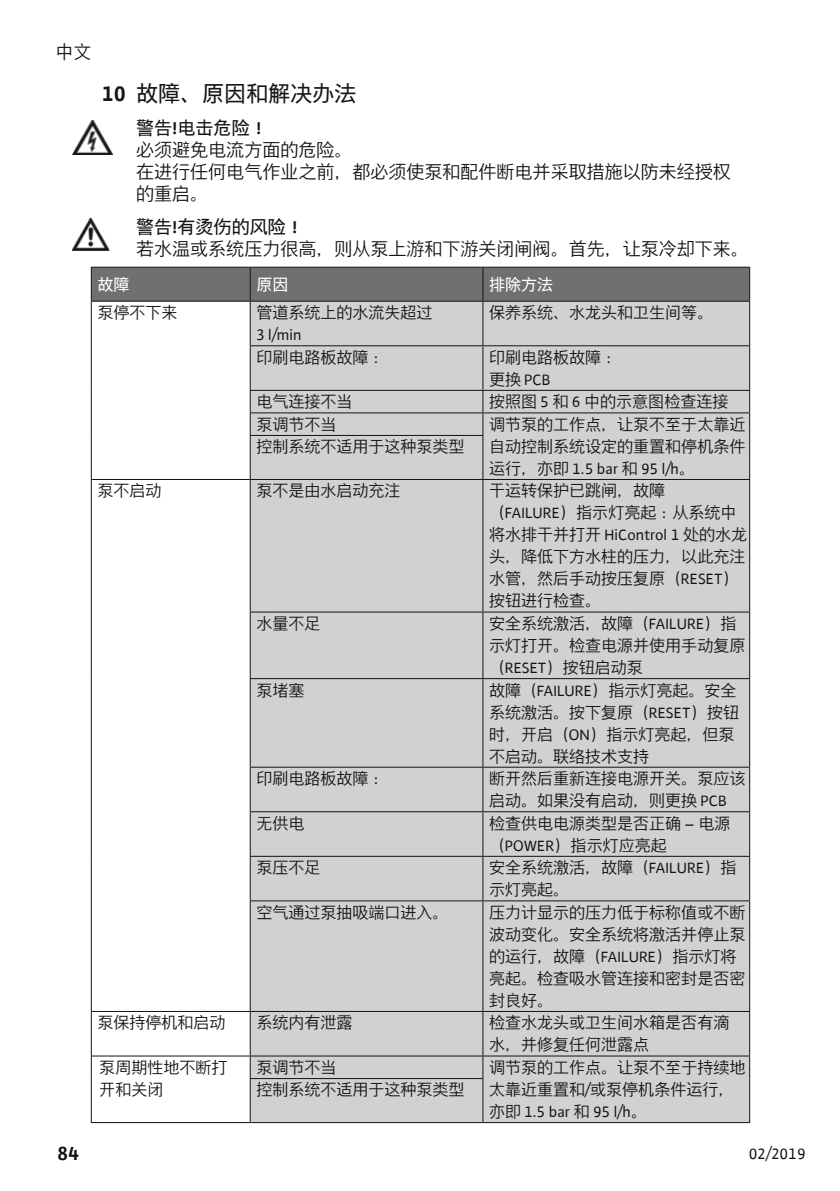
<style>
.page{position:relative;width:840px;height:1191px;background:#fff}
.page>*{position:absolute;margin:0;border:0;box-sizing:border-box;transform-origin:0 0}
.t1{font:700 22px "WILO Plus Global";color:#181818}
.t2{font:700 20px "WILO Plus Global";color:#131313}
.t3{font:18px/22px "WILO Plus Global";color:#131313}
.t4{font:700 18px "WILO Plus Global";color:#131313}
.t5{font:16px/22px "WILO Plus Global";color:#131313}
.t6{font:700 16px "WILO Plus Global";color:#fff}
</style>
<div class="page">
<div style="left:92px;top:268px;width:656px;height:33px;background:#707070"></div>
<div style="left:250px;top:302px;width:498px;height:820px;background:#d1d1d1"></div>
<hr style="left:91px;top:267px;width:159px;height:1px;background:#131313">
<hr style="left:91px;top:268px;width:1px;height:33px;background:#131313">
<hr style="left:250px;top:267px;width:232px;height:1px;background:#131313">
<hr style="left:249px;top:268px;width:1px;height:33px;background:#131313">
<hr style="left:482px;top:267px;width:267px;height:1px;background:#131313">
<hr style="left:482px;top:268px;width:1px;height:33px;background:#131313">
<hr style="left:748px;top:268px;width:1px;height:33px;background:#131313">
<hr style="left:91px;top:301px;width:159px;height:1px;background:#131313">
<hr style="left:91px;top:302px;width:1px;height:44px;background:#131313">
<hr style="left:250px;top:301px;width:232px;height:1px;background:#131313">
<hr style="left:249px;top:302px;width:1px;height:43px;background:#131313">
<hr style="left:482px;top:301px;width:267px;height:1px;background:#131313">
<hr style="left:482px;top:302px;width:1px;height:43px;background:#131313">
<hr style="left:748px;top:302px;width:1px;height:43px;background:#131313">
<hr style="left:91px;top:346px;width:1px;height:44px;background:#131313">
<hr style="left:249px;top:345px;width:233px;height:1px;background:#131313">
<hr style="left:249px;top:346px;width:1px;height:44px;background:#131313">
<hr style="left:482px;top:345px;width:267px;height:1px;background:#131313">
<hr style="left:482px;top:346px;width:1px;height:44px;background:#131313">
<hr style="left:748px;top:346px;width:1px;height:44px;background:#131313">
<hr style="left:249px;top:390px;width:233px;height:1px;background:#131313">
<hr style="left:482px;top:390px;width:267px;height:1px;background:#131313">
<svg style="left:91px;top:390px;width:1px;height:45px"></svg>
<hr style="left:249px;top:412px;width:233px;height:1px;background:#131313">
<svg style="left:249px;top:391px;width:1px;height:44px"></svg>
<hr style="left:482px;top:412px;width:267px;height:1px;background:#131313">
<svg style="left:482px;top:391px;width:1px;height:44px"></svg>
<svg style="left:748px;top:391px;width:1px;height:44px"></svg>
<hr style="left:91px;top:435px;width:1px;height:44px;background:#131313">
<hr style="left:249px;top:435px;width:234px;height:1px;background:#131313">
<hr style="left:249px;top:436px;width:1px;height:43px;background:#131313">
<hr style="left:482px;top:436px;width:1px;height:43px;background:#131313">
<hr style="left:748px;top:435px;width:1px;height:44px;background:#131313">
<hr style="left:91px;top:479px;width:159px;height:1px;background:#131313">
<hr style="left:91px;top:480px;width:1px;height:132px;background:#131313">
<hr style="left:250px;top:479px;width:232px;height:1px;background:#131313">
<hr style="left:249px;top:480px;width:1px;height:131px;background:#131313">
<hr style="left:482px;top:479px;width:267px;height:1px;background:#131313">
<hr style="left:482px;top:480px;width:1px;height:131px;background:#131313">
<hr style="left:748px;top:480px;width:1px;height:131px;background:#131313">
<hr style="left:91px;top:612px;width:1px;height:66px;background:#131313">
<hr style="left:249px;top:611px;width:233px;height:1px;background:#131313">
<hr style="left:249px;top:612px;width:1px;height:66px;background:#131313">
<hr style="left:482px;top:611px;width:267px;height:1px;background:#131313">
<hr style="left:482px;top:612px;width:1px;height:66px;background:#131313">
<hr style="left:748px;top:612px;width:1px;height:66px;background:#131313">
<hr style="left:91px;top:678px;width:1px;height:89px;background:#131313">
<hr style="left:249px;top:678px;width:233px;height:1px;background:#131313">
<hr style="left:249px;top:679px;width:1px;height:87px;background:#131313">
<hr style="left:482px;top:678px;width:267px;height:1px;background:#131313">
<hr style="left:482px;top:679px;width:1px;height:87px;background:#131313">
<hr style="left:748px;top:679px;width:1px;height:87px;background:#131313">
<hr style="left:91px;top:767px;width:1px;height:44px;background:#131313">
<hr style="left:249px;top:766px;width:233px;height:1px;background:#131313">
<hr style="left:249px;top:767px;width:1px;height:44px;background:#131313">
<hr style="left:482px;top:766px;width:267px;height:1px;background:#131313">
<hr style="left:482px;top:767px;width:1px;height:44px;background:#131313">
<hr style="left:748px;top:767px;width:1px;height:44px;background:#131313">
<hr style="left:91px;top:811px;width:1px;height:45px;background:#131313">
<hr style="left:249px;top:811px;width:233px;height:1px;background:#131313">
<hr style="left:249px;top:812px;width:1px;height:44px;background:#131313">
<hr style="left:482px;top:811px;width:267px;height:1px;background:#131313">
<hr style="left:482px;top:812px;width:1px;height:44px;background:#131313">
<hr style="left:748px;top:812px;width:1px;height:44px;background:#131313">
<hr style="left:91px;top:856px;width:1px;height:45px;background:#131313">
<hr style="left:249px;top:856px;width:233px;height:1px;background:#131313">
<hr style="left:249px;top:857px;width:1px;height:43px;background:#131313">
<hr style="left:482px;top:856px;width:267px;height:1px;background:#131313">
<hr style="left:482px;top:857px;width:1px;height:43px;background:#131313">
<hr style="left:748px;top:857px;width:1px;height:43px;background:#131313">
<hr style="left:91px;top:901px;width:1px;height:110px;background:#131313">
<hr style="left:249px;top:900px;width:233px;height:1px;background:#131313">
<hr style="left:249px;top:901px;width:1px;height:110px;background:#131313">
<hr style="left:482px;top:900px;width:267px;height:1px;background:#131313">
<hr style="left:482px;top:901px;width:1px;height:110px;background:#131313">
<hr style="left:748px;top:901px;width:1px;height:110px;background:#131313">
<hr style="left:91px;top:1011px;width:159px;height:1px;background:#131313">
<hr style="left:91px;top:1012px;width:1px;height:43px;background:#131313">
<hr style="left:250px;top:1011px;width:232px;height:1px;background:#131313">
<hr style="left:249px;top:1012px;width:1px;height:43px;background:#131313">
<hr style="left:482px;top:1011px;width:267px;height:1px;background:#131313">
<hr style="left:482px;top:1012px;width:1px;height:43px;background:#131313">
<hr style="left:748px;top:1012px;width:1px;height:43px;background:#131313">
<hr style="left:91px;top:1055px;width:159px;height:1px;background:#131313">
<svg style="left:91px;top:1056px;width:1px;height:22px"></svg>
<hr style="left:250px;top:1055px;width:232px;height:1px;background:#131313">
<svg style="left:249px;top:1056px;width:1px;height:22px"></svg>
<hr style="left:482px;top:1055px;width:267px;height:1px;background:#131313">
<svg style="left:482px;top:1056px;width:1px;height:22px"></svg>
<svg style="left:748px;top:1056px;width:1px;height:22px"></svg>
<hr style="left:91px;top:1078px;width:1px;height:44px;background:#131313">
<hr style="left:249px;top:1078px;width:234px;height:1px;background:#131313">
<hr style="left:249px;top:1079px;width:1px;height:43px;background:#131313">
<hr style="left:482px;top:1079px;width:1px;height:43px;background:#131313">
<hr style="left:748px;top:1078px;width:1px;height:44px;background:#131313">
<hr style="left:91px;top:1122px;width:159px;height:1px;background:#131313">
<hr style="left:250px;top:1122px;width:232px;height:1px;background:#131313">
<hr style="left:482px;top:1122px;width:267px;height:1px;background:#131313">
<img style="left:72px;top:120px;width:40px;height:35px">
<img style="left:73px;top:218px;width:37px;height:32px">
<p class="t3" style="left:55px;top:41px;width:37px">中文</p>
<h1 class="t1" style="left:102px;top:80px;width:256px">10 故障、原因和解决办法</h1>
<p class="t4" style="left:136px;top:117px;width:133px">警告!电击危险！</p>
<p class="t3" style="left:136px;top:139px;width:596px">必须避免电流方面的危险。<br>在进行任何电气作业之前，都必须使泵和配件断电并采取措施以防未经授权的重启。</p>
<p class="t4" style="left:136px;top:217px;width:169px">警告!有烫伤的风险！</p>
<p class="t3" style="left:136px;top:238px;width:614px">若水温或系统压力很高，则从泵上游和下游关闭闸阀。首先，让泵冷却下来。</p>
<p class="t6" style="left:97px;top:275px;width:33px">故障</p>
<p class="t6" style="left:256px;top:275px;width:33px">原因</p>
<p class="t6" style="left:489px;top:275px;width:65px">排除方法</p>
<p class="t5" style="left:97px;top:301px;width:81px">泵停不下来</p>
<p class="t5" style="left:256px;top:301px;width:177px">管道系统上的水流失超过<br>3 l/min</p>
<p class="t5" style="left:489px;top:301px;width:225px">保养系统、水龙头和卫生间等。</p>
<p class="t5" style="left:256px;top:346px;width:129px">印刷电路板故障：</p>
<p class="t5" style="left:489px;top:346px;width:129px">印刷电路板故障：更换 PCB</p>
<p class="t5" style="left:256px;top:391px;width:97px">电气连接不当</p>
<p class="t5" style="left:489px;top:391px;width:241px">按照图 5 和 6 中的示意图检查连接</p>
<p class="t5" style="left:256px;top:413px;width:81px">泵调节不当</p>
<p class="t5" style="left:489px;top:413px;width:257px;text-align:justify">调节泵的工作点，让泵不至于太靠近自动控制系统设定的重置和停机条件运行，亦即 1.5 bar 和 95 l/h。</p>
<p class="t5" style="left:256px;top:436px;width:209px">控制系统不适用于这种泵类型</p>
<p class="t5" style="left:97px;top:480px;width:65px">泵不启动</p>
<p class="t5" style="left:256px;top:480px;width:145px">泵不是由水启动充注</p>
<p class="t5" style="left:489px;top:480px;width:259px">干运转保护已跳闸，故障<br>（FAILURE）指示灯亮起：从系统中将水排干并打开 HiControl 1 处的水龙头，降低下方水柱的压力，以此充注水管，然后手动按压复原（RESET）按钮进行检查。</p>
<p class="t5" style="left:256px;top:612px;width:65px">水量不足</p>
<p class="t5" style="left:489px;top:612px;width:257px">安全系统激活，故障（FAILURE）指示灯打开。检查电源并使用手动复原（RESET）按钮启动泵</p>
<p class="t5" style="left:256px;top:679px;width:49px">泵堵塞</p>
<p class="t5" style="left:489px;top:679px;width:251px">故障（FAILURE）指示灯亮起。安全系统激活。按下复原（RESET）按钮时，开启（ON）指示灯亮起，但泵不启动。联络技术支持</p>
<p class="t5" style="left:256px;top:767px;width:129px">印刷电路板故障：</p>
<p class="t5" style="left:489px;top:767px;width:257px">断开然后重新连接电源开关。泵应该启动。如果没有启动，则更换 PCB</p>
<p class="t5" style="left:256px;top:812px;width:49px">无供电</p>
<p class="t5" style="left:489px;top:812px;width:243px">检查供电电源类型是否正确 – 电源（POWER）指示灯应亮起</p>
<p class="t5" style="left:256px;top:856px;width:65px">泵压不足</p>
<p class="t5" style="left:489px;top:856px;width:249px">安全系统激活，故障（FAILURE）指示灯亮起。</p>
<p class="t5" style="left:256px;top:901px;width:193px">空气通过泵抽吸端口进入。</p>
<p class="t5" style="left:489px;top:901px;width:257px">压力计显示的压力低于标称值或不断波动变化。安全系统将激活并停止泵的运行，故障（FAILURE）指示灯将亮起。检查吸水管连接和密封是否密封良好。</p>
<p class="t5" style="left:97px;top:1011px;width:129px">泵保持停机和启动</p>
<p class="t5" style="left:256px;top:1011px;width:97px">系统内有泄露</p>
<p class="t5" style="left:489px;top:1011px;width:241px">检查水龙头或卫生间水箱是否有滴水，并修复任何泄露点</p>
<p class="t5" style="left:99px;top:1056px;width:129px">泵周期性地不断打开和关闭</p>
<p class="t5" style="left:256px;top:1056px;width:81px">泵调节不当</p>
<p class="t5" style="left:489px;top:1056px;width:257px">调节泵的工作点。让泵不至于持续地太靠近重置和/或泵停机条件运行，亦即 1.5 bar 和 95 l/h。</p>
<p class="t5" style="left:256px;top:1079px;width:209px">控制系统不适用于这种泵类型</p>
<p class="t2" style="left:57px;top:1141px;width:23px">84</p>
<p class="t5" style="left:748px;top:1142px;width:58px">02/2019</p>
</div>
